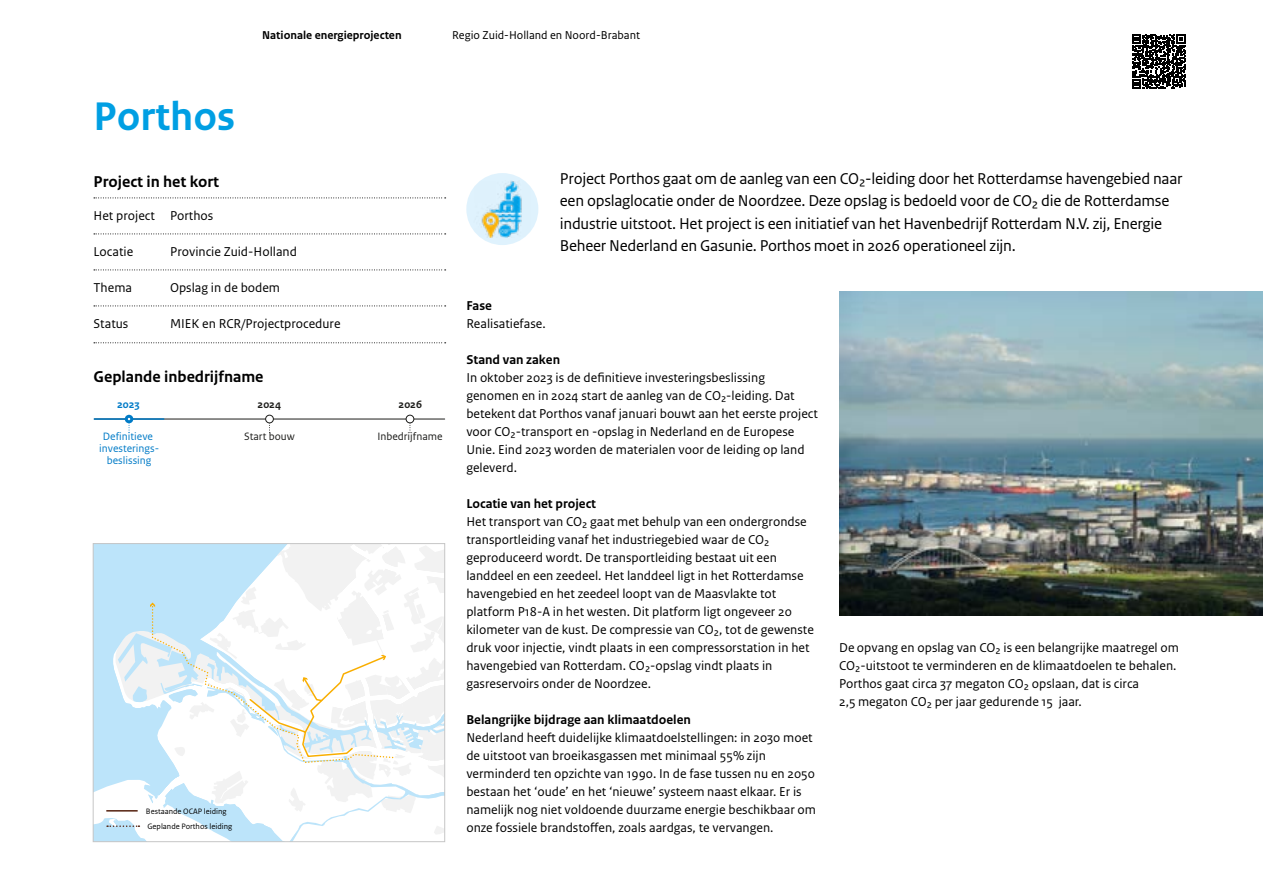
<style>
.page{position:relative;width:1263px;height:893px;background:#fff}
.page>*{position:absolute;margin:0;border:0;box-sizing:border-box;transform-origin:0 0}
.H1_project{font:700 42px "Rijksoverheid Sans Text";color:#009fe3}
.P_intro_project{font:16.5px/22.5px "Rijksoverheid Sans Text";letter-spacing:-.015em;color:#000}
.H_project{font:700 16.5px "Rijksoverheid Sans Text";color:#000}
.H1_project-2{font:700 16.5px "Rijksoverheid Sans Text";color:#000}
.P_H{font:13.5px/18px "Rijksoverheid Sans Text";color:#000}
.H2_project{font:700 13.5px "Rijksoverheid Sans Text";color:#000}
.L_project{font:13.5px "Rijksoverheid Sans Text";color:#000}
.Ll_project{font:13.5px "Rijksoverheid Sans Text";color:#000}
.t1{font:12px "Rijksoverheid Sans Text";color:#000}
.t2{font:700 12px "Rijksoverheid Sans Text";color:#000}
.t3{font:11.25px/12px "Rijksoverheid Sans Text";color:#007bc7;text-align:center}
.t4{font:11.25px "Rijksoverheid Sans Text";color:#1d1d1b}
.t5{font:700 11.25px "Rijksoverheid Sans Text";color:#1d1d1b}
.t6{font:700 11.25px "Rijksoverheid Sans Text";color:#007bc7}
.t7{font:8.25px/15.5px "Rijksoverheid Sans Text";color:#000}
</style>
<div class="page">
<img style="left:839px;top:292px;width:424px;height:324px">
<svg style="left:94px;top:198px;width:352px;height:1px"></svg>
<svg style="left:94px;top:234px;width:352px;height:1px"></svg>
<svg style="left:94px;top:270px;width:352px;height:1px"></svg>
<svg style="left:94px;top:306px;width:352px;height:1px"></svg>
<svg style="left:94px;top:342px;width:352px;height:1px"></svg>
<hr style="left:94px;top:419px;width:351px;height:1px;background:#1d1d1b">
<hr style="left:94px;top:418px;width:70px;height:2px;background:#007bc7">
<div style="left:125px;top:415px;width:8px;height:8px;border:3px solid #007bc7;border-radius:50%"></div>
<div style="left:406px;top:415px;width:8px;height:8px;background:#fff;border-radius:50%"></div>
<div style="left:406px;top:415px;width:8px;height:8px;border:1px solid #1d1d1b;border-radius:50%"></div>
<svg style="left:126px;top:416px;width:6px;height:17px"></svg>
<div style="left:266px;top:415px;width:7px;height:8px;background:#fff;border-radius:50%"></div>
<div style="left:265px;top:415px;width:9px;height:8px;border:1px solid #1d1d1b;border-radius:50%"></div>
<div style="left:466px;top:173px;width:72px;height:72px;background:#dff2fd;border-radius:50%"></div>
<img style="left:473px;top:180px;width:58px;height:58px">
<svg style="left:93px;top:544px;width:352px;height:298px"></svg>
<svg style="left:1132px;top:35px;width:53px;height:53px"></svg>
<h1 class="H1_project" style="left:94px;top:92px;width:143px">Porthos</h1>
<p class="t2" style="left:262px;top:29px;width:141px">Nationale energieprojecten</p>
<p class="t1" style="left:452px;top:29px;width:189px">Regio Zuid-Holland en Noord-Brabant</p>
<h1 class="H1_project-2" style="left:94px;top:173px;width:127px">Project in het kort</h1>
<p class="P_intro_project" style="left:560px;top:167px;width:624px">Project Porthos gaat om de aanleg van een CO₂-leiding door het Rotterdamse havengebied naar een opslaglocatie onder de Noordzee. Deze opslag is bedoeld voor de CO₂ die de Rotterdamse industrie uitstoot. Het project is een initiatief van het Havenbedrijf Rotterdam N.V. zij, Energie Beheer Nederland en Gasunie. Porthos moet in 2026 operationeel zijn.</p>
<p class="L_project" style="left:94px;top:207px;width:121px">Het project Porthos</p>
<p class="L_project" style="left:94px;top:243px;width:41px">Locatie</p>
<p class="L_project" style="left:170px;top:243px;width:128px">Provincie Zuid-Holland</p>
<p class="L_project" style="left:94px;top:279px;width:40px">Thema</p>
<p class="L_project" style="left:170px;top:279px;width:111px">Opslag in de bodem</p>
<p class="Ll_project" style="left:94px;top:315px;width:36px">Status</p>
<p class="Ll_project" style="left:170px;top:315px;width:172px">MIEK en RCR/Projectprocedure</p>
<h2 class="H_project" style="left:94px;top:367px;width:171px">Geplande inbedrijfname</h2>
<p class="H2_project" style="left:466px;top:298px;width:27px">Fase</p>
<p class="P_H" style="left:466px;top:314px;width:81px">Realisatiefase.</p>
<p class="H2_project" style="left:466px;top:352px;width:95px">Stand van zaken</p>
<p class="P_H" style="left:466px;top:368px;width:353px">In oktober 2023 is de definitieve investeringsbeslissing genomen en in 2024 start de aanleg van de CO₂-leiding. Dat betekent dat Porthos vanaf januari bouwt aan het eerste project voor CO₂-transport en -opslag in Nederland en de Europese Unie. Eind 2023 worden de materialen voor de leiding op land geleverd.</p>
<p class="H2_project" style="left:466px;top:495px;width:131px">Locatie van het project</p>
<p class="P_H" style="left:466px;top:512px;width:349px">Het transport van CO₂ gaat met behulp van een ondergrondse transportleiding vanaf het industriegebied waar de CO₂ geproduceerd wordt. De transportleiding bestaat uit een landdeel en een zeedeel. Het landdeel ligt in het Rotterdamse havengebied en het zeedeel loopt van de Maasvlakte tot platform P18-A in het westen. Dit platform ligt ongeveer 20 kilometer van de kust. De compressie van CO₂, tot de gewenste druk voor injectie, vindt plaats in een compressorstation in het havengebied van Rotterdam. CO₂-opslag vindt plaats in gasreservoirs onder de Noordzee.</p>
<p class="H2_project" style="left:466px;top:711px;width:226px">Belangrijke bijdrage aan klimaatdoelen</p>
<p class="P_H" style="left:466px;top:728px;width:351px">Nederland heeft duidelijke klimaatdoelstellingen: in 2030 moet de uitstoot van broeikasgassen met minimaal 55% zijn verminderd ten opzichte van 1990. In de fase tussen nu en 2050 bestaan het ‘oude’ en het ‘nieuwe’ systeem naast elkaar. Er is namelijk nog niet voldoende duurzame energie beschikbaar om onze fossiele brandstoffen, zoals aardgas, te vervangen.</p>
<p class="t5" style="left:399px;top:398px;width:25px">2026</p>
<p class="t6" style="left:117px;top:398px;width:24px">2023</p>
<p class="t5" style="left:258px;top:398px;width:25px">2024</p>
<p class="t3" style="left:99px;top:431px;width:61px">Definitieve investerings&shy;beslissing</p>
<p class="t4" style="left:244px;top:430px;width:52px">Start bouw</p>
<p class="t4" style="left:377px;top:430px;width:67px">Inbedrijfname</p>
<p class="P_H" style="left:839px;top:638px;width:341px">De opvang en opslag van CO₂ is een belangrijke maatregel om CO₂-uitstoot te verminderen en de klimaatdoelen te behalen.<br>Porthos gaat circa 37 megaton CO₂ opslaan, dat is circa<br>2,5 megaton CO₂ per jaar gedurende 15 jaar.</p>
<p class="t7" style="left:146px;top:803px;width:88px">Bestaande OCAP leiding<br>Geplande Porthos leiding</p>
</div>
